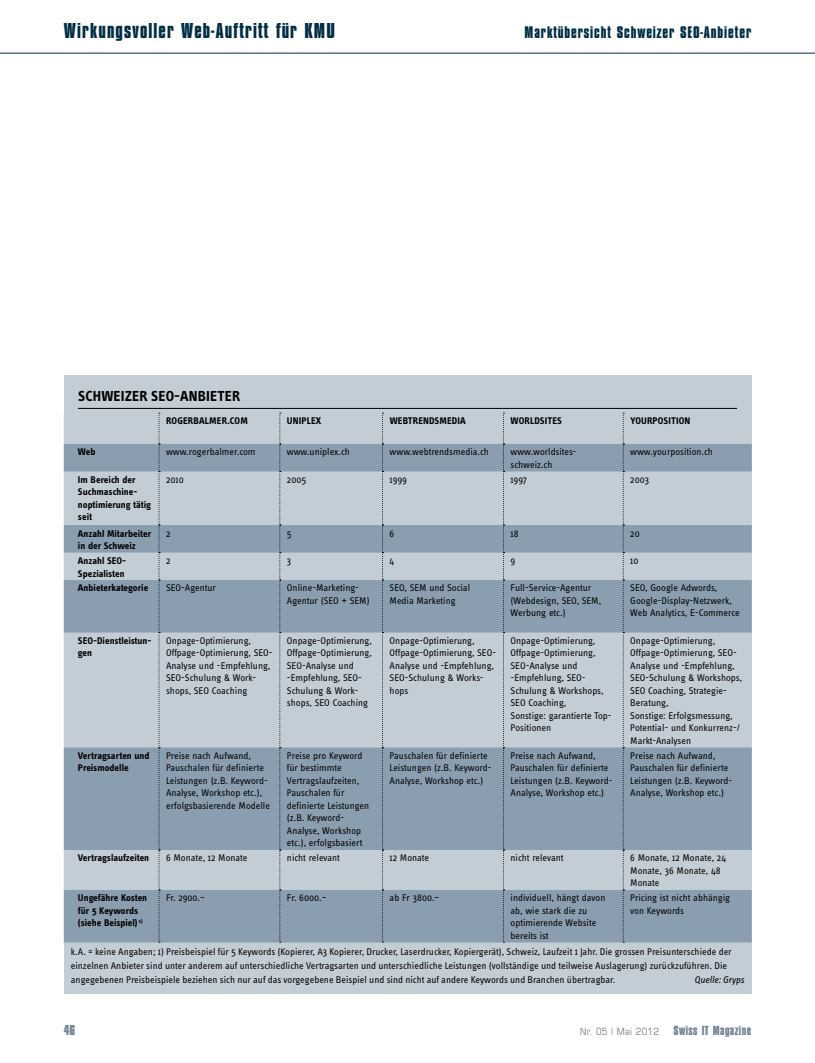
<style>
.page{position:relative;width:815px;height:1063px;background:#fff}
.page>*{position:absolute;margin:0;border:0;box-sizing:border-box;transform-origin:0 0}
.t1{font:700 22.5px "Compacta LT";letter-spacing:.05em;color:#002e44}
.t2{font:700 17.5px "Compacta LT";letter-spacing:.05em;color:#002e44}
.t3{font:700 15px "Info OT Text";letter-spacing:.01em;color:#000}
.t4{font:700 15px "Compacta LT";color:#738393}
.t5{font:700 13.75px "Compacta LT";letter-spacing:.03em;color:#738393}
.t6{font:10px/12.5px "Info OT Text";color:#000}
.t7{font:700 10px/12.5px "Info OT Text";color:#000}
.t8{font:italic 10px "Info OT Text";color:#000}
.s1{font-family:"Eurostile LT Std";font-weight:400;font-stretch:condensed;font-size:10px}
</style>
<div class="page">
<hr style="left:0;top:53px;width:815px;height:1px;background:#002e44">
<div style="left:64px;top:375px;width:687px;height:618px;background:#c3cdd6"></div>
<hr style="left:78px;top:408px;width:659px;height:1px;background:#000">
<svg style="left:64px;top:444px;width:688px;height:498px;fill:#8b9eaf"></svg>
<svg style="left:159px;top:413px;width:1px;height:530px"></svg>
<svg style="left:280px;top:413px;width:1px;height:530px"></svg>
<svg style="left:382px;top:413px;width:2px;height:530px"></svg>
<svg style="left:503px;top:413px;width:1px;height:530px"></svg>
<svg style="left:623px;top:413px;width:1px;height:530px"></svg>
<h1 class="t1" style="left:64px;top:19px;width:273px">Wirkungsvoller Web-Auftritt für KMU</h1>
<h2 class="t2" style="left:525px;top:23px;width:228px">Marktübersicht Schweizer SEO-Anbieter</h2>
<h3 class="t3" style="left:78px;top:387px;width:164px">Schweizer SEO-Anbieter</h3>
<p class="t7" style="left:166px;top:414px;width:71px">Rog erBalmer.Com</p>
<p class="t7" style="left:287px;top:414px;width:36px">Uniplex</p>
<p class="t7" style="left:390px;top:414px;width:77px">WebTrendsMedia</p>
<p class="t7" style="left:511px;top:414px;width:52px">Worldsites</p>
<p class="t7" style="left:630px;top:414px;width:62px">Yourposition</p>
<p class="t7" style="left:78px;top:446px;width:19px">Web</p>
<p class="t6" style="left:166px;top:446px;width:91px">www.rogerbalmer.com</p>
<p class="t6" style="left:287px;top:446px;width:64px">www.uniplex.ch</p>
<p class="t6" style="left:390px;top:446px;width:101px">www.webtrendsmedia.ch</p>
<p class="t6" style="left:511px;top:446px;width:67px">www.worldsites&shy;schweiz.ch</p>
<p class="t6" style="left:630px;top:446px;width:84px">www.yourposition.ch</p>
<p class="t7" style="left:78px;top:473px;width:75px">Im Bereich der<br>Suchmaschine&shy;noptimierung tätig seit</p>
<p class="t6" style="left:166px;top:473px;width:19px">2010</p>
<p class="t6" style="left:287px;top:473px;width:21px">2005</p>
<p class="t6" style="left:390px;top:473px;width:19px">1999</p>
<p class="t6" style="left:511px;top:473px;width:18px">1997</p>
<p class="t6" style="left:630px;top:473px;width:20px">2003</p>
<p class="t7" style="left:78px;top:527px;width:75px">Anzahl Mitarbeiter in der Schweiz</p>
<p class="t6" style="left:166px;top:527px;width:6px">2</p>
<p class="t6" style="left:287px;top:527px;width:6px">5</p>
<p class="t6" style="left:390px;top:527px;width:6px">6</p>
<p class="t6" style="left:511px;top:527px;width:9px">18</p>
<p class="t6" style="left:630px;top:527px;width:11px">20</p>
<p class="t7" style="left:78px;top:554px;width:49px">Anzahl SEO-<br>Spezialisten</p>
<p class="t6" style="left:166px;top:554px;width:6px">2</p>
<p class="t6" style="left:287px;top:554px;width:6px">3</p>
<p class="t6" style="left:390px;top:554px;width:6px">4</p>
<p class="t6" style="left:511px;top:554px;width:6px">9</p>
<p class="t6" style="left:630px;top:554px;width:10px">10</p>
<p class="t7" style="left:78px;top:582px;width:72px">Anbieterkategorie</p>
<p class="t6" style="left:166px;top:582px;width:51px">SEO-Agentur</p>
<p class="t6" style="left:287px;top:582px;width:84px">Online-Marketing-<br>Agentur (SEO + SEM)</p>
<p class="t6" style="left:390px;top:582px;width:82px">SEO, SEM und Social<br>Media Marketing</p>
<p class="t6" style="left:511px;top:582px;width:92px">Full-Service-Agentur (Webdesign, SEO, SEM,<br>Werbung etc.)</p>
<p class="t6" style="left:630px;top:582px;width:111px">SEO, Google Adwords,<br>Google-Display-Netzwerk,<br>Web Analytics, E-Commerce</p>
<p class="t7" style="left:78px;top:634px;width:75px">SEO-Dienstleistun&shy;gen</p>
<p class="t6" style="left:166px;top:634px;width:108px">Onpage-Optimierung,<br>Offpage-Optimierung, SEO-<br>Analyse und -Empfehlung,<br>SEO-Schulung &amp; Work&shy;shops, SEO Coaching</p>
<p class="t6" style="left:287px;top:634px;width:87px">Onpage-Optimierung,<br>Offpage-Optimierung,<br>SEO-Analyse und -Empfehlung, SEO-<br>Schulung &amp; Work&shy;shops, SEO Coaching</p>
<p class="t6" style="left:390px;top:634px;width:108px">Onpage-Optimierung,<br>Offpage-Optimierung, SEO-<br>Analyse und -Empfehlung,<br>SEO-Schulung &amp; Works&shy;hops</p>
<p class="t6" style="left:511px;top:634px;width:103px">Onpage-Optimierung,<br>Offpage-Optimierung,<br>SEO-Analyse und -Empfehlung, SEO-<br>Schulung &amp; Workshops,<br>SEO Coaching,<br>Sonstige: garantierte Top-<br>Positionen</p>
<p class="t6" style="left:630px;top:634px;width:114px">Onpage-Optimierung,<br>Offpage-Optimierung, SEO-<br>Analyse und -Empfehlung,<br>SEO-Schulung &amp; Workshops,<br>SEO Coaching, Strategie-<br>Beratung,<br>Sonstige: Erfolgsmessung,<br>Potential- und Konkurrenz-/<br>Markt-Analysen</p>
<p class="t7" style="left:78px;top:749px;width:73px">Vertragsarten und<br>Preismodelle</p>
<p class="t6" style="left:166px;top:749px;width:105px">Preise nach Aufwand,<br>Pauschalen für definierte<br>Leistungen (z.B. Keyword-<br>Analyse, Workshop etc.), erfolgsbasierende Modelle</p>
<p class="t6" style="left:287px;top:749px;width:84px">Preise pro Keyword für bestimmte<br>Vertragslaufzeiten,<br>Pauschalen für definierte Leistungen (z.B. Keyword-<br>Analyse, Workshop etc.), erfolgsbasiert</p>
<p class="t6" style="left:390px;top:749px;width:103px">Pauschalen für definierte<br>Leistungen (z.B. Keyword-<br>Analyse, Workshop etc.)</p>
<p class="t6" style="left:511px;top:749px;width:103px">Preise nach Aufwand,<br>Pauschalen für definierte<br>Leistungen (z.B. Keyword-<br>Analyse, Workshop etc.)</p>
<p class="t6" style="left:630px;top:749px;width:103px">Preise nach Aufwand,<br>Pauschalen für definierte<br>Leistungen (z.B. Keyword-<br>Analyse, Workshop etc.)</p>
<p class="t7" style="left:78px;top:852px;width:73px">Vertragslaufzeiten</p>
<p class="t6" style="left:166px;top:852px;width:83px">6 Monate, 12 Monate</p>
<p class="t6" style="left:287px;top:852px;width:54px">nicht relevant</p>
<p class="t6" style="left:390px;top:852px;width:41px">12 Monate</p>
<p class="t6" style="left:511px;top:852px;width:54px">nicht relevant</p>
<p class="t6" style="left:630px;top:852px;width:97px">6 Monate, 12 Monate, 24<br>Monate, 36 Monate, 48<br>Monate</p>
<p class="t7" style="left:78px;top:892px;width:71px">Ungefähre Kosten für 5 Keywords (siehe Beispiel) <sup>1)</sup></p>
<p class="t6" style="left:166px;top:892px;width:40px">Fr. 2900.–</p>
<p class="t6" style="left:287px;top:892px;width:41px">Fr. 6000.–</p>
<p class="t6" style="left:390px;top:892px;width:51px">ab Fr 3800.–</p>
<p class="t6" style="left:511px;top:892px;width:96px">individuell, hängt davon ab, wie stark die zu optimierende Website bereits ist</p>
<p class="t6" style="left:630px;top:892px;width:101px">Pricing ist nicht abhängig von Keywords</p>
<p class="t6" style="left:71px;top:945px;width:662px;line-height:13.8px">k.A. = keine Angaben; 1) Preisbeispiel für 5 Keywords (Kopierer, A3 Kopierer, Drucker, Laserdrucker, Kopiergerät), Schweiz, Laufzeit 1 Jahr. Die grossen Preisunterschiede der einzelnen Anbieter sind unter anderem auf unterschiedliche Vertragsarten und unterschiedliche Leistungen (vollständige und teilweise Auslagerung) zurückzuführen. Die angegebenen Preisbeispiele beziehen sich nur auf das vorgegebene Beispiel und sind nicht auf andere Keywords und Branchen übertragbar.</p>
<p class="t8" style="left:695px;top:973px;width:51px">Quelle: Gryps</p>
<h3 class="t4" style="left:64px;top:1022px;width:13px">46</h3>
<h3 class="t5" style="left:580px;top:1023px;width:173px"><span class="s1">Nr. 05 | Mai 2012</span> Swiss IT Magazine</h3>
</div>
